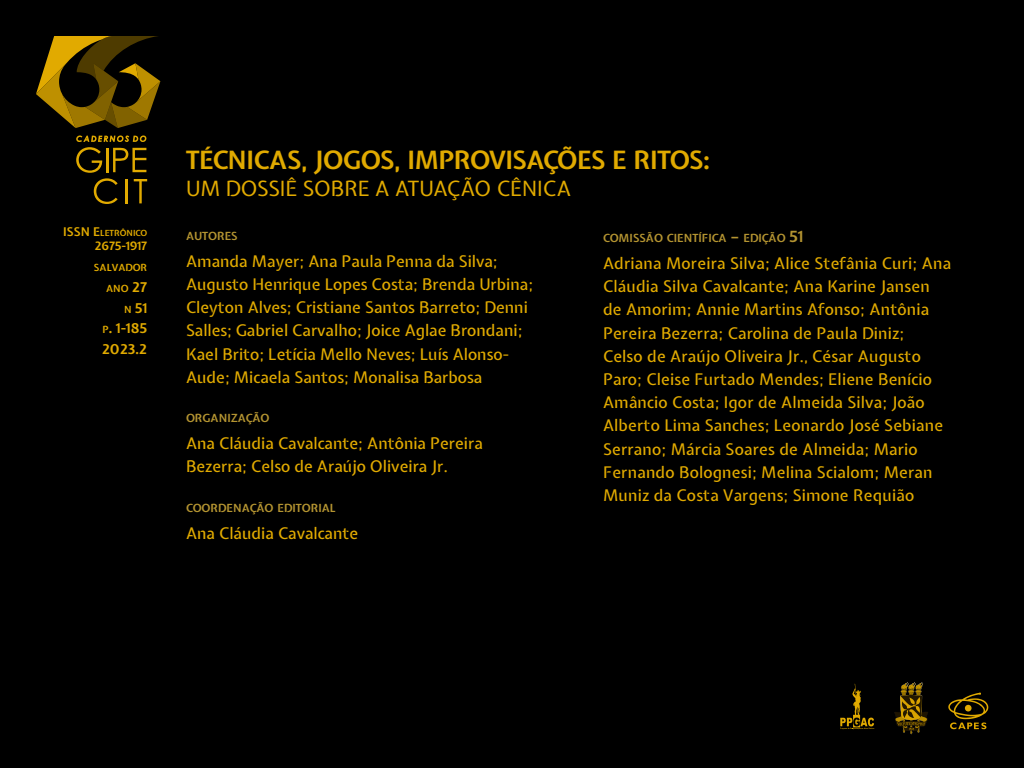
<style>
.page{position:relative;width:1024px;height:768px;background:#000}
.page>*{position:absolute;margin:0;border:0;box-sizing:border-box;transform-origin:0 0}
.t1{font:700 25.2px "Expletus Sans";letter-spacing:-.025em;color:#e1aa00}
.t2{font:21px "Expletus Sans";letter-spacing:-.01em;color:#e1aa00}
.t3{font:500 16px/23.2px "Expletus Sans";letter-spacing:.01em;color:#e1aa00}
.t4{font:700 14px/20.8px "Expletus Sans";color:#e1aa00;text-align:justify}
.t5{font:700 12px "Expletus Sans";color:#e1aa00}
.t6{font:700 11.2px "Expletus Sans";color:#b49431}
.t7{font:700 9.8px/20.8px "Expletus Sans";color:#e1aa00;text-align:right}
.t8{font:700 8.4px "Expletus Sans";color:#e1aa00}
.s1{font-size:12px}
.s2{font-size:14px}
.s3{font-size:9.8px}
.s4{font-size:16px}
</style>
<div class="page">
<svg style="left:840px;top:684px;width:35px;height:45px"></svg>
<svg style="left:948px;top:693px;width:40px;height:36px"></svg>
<svg style="left:894px;top:682px;width:34px;height:52px"></svg>
<svg style="left:36px;top:36px;width:124px;height:92px"></svg>
<svg style="left:76px;top:135px;width:71px;height:69px"></svg>
<p class="t8" style="left:63px;top:228px;width:86px"><span class="s1">ISSN E</span>LETRÔNICO</p>
<p class="t5" style="left:95px;top:239px;width:54px">2675-1917</p>
<p class="t7" style="left:94px;top:258px;width:55px">SALVADOR<br>ANO <span class="s2">27</span></p>
<p class="t4" style="left:102px;top:298px;width:46px;text-indent:22px"><span class="s3">N</span> 51<br><span class="s3">P</span>. 1-185<br>2023.2</p>
<h1 class="t1" style="left:186px;top:145px;width:526px">TÉCNICAS, JOGOS, IMPROVISAÇÕES E RITOS:</h1>
<h2 class="t2" style="left:186px;top:177px;width:387px">UM DOSSIÊ SOBRE A ATUAÇÃO CÊNICA</h2>
<p class="t6" style="left:186px;top:229px;width:46px">AUTORES</p>
<p class="t3" style="left:186px;top:250px;width:349px">Amanda Mayer; Ana Paula Penna da Silva; Augusto Henrique Lopes Costa; Brenda Urbina; Cleyton Alves; Cristiane Santos Barreto; Denni Salles; Gabriel Carvalho; Joice Aglae Brondani; Kael Brito; Letícia Mello Neves; Luís Alonso-Aude; Micaela Santos; Monalisa Barbosa</p>
<p class="t6" style="left:186px;top:412px;width:85px">ORGANI ZAÇÃO</p>
<p class="t3" style="left:186px;top:433px;width:298px">Ana Cláudia Cavalcante; Antônia Pereira<br>Bezerra; Celso de Araújo Oliveira Jr.</p>
<p class="t6" style="left:186px;top:501px;width:151px">COORDENAÇÃO EDITORIAL</p>
<p class="t3" style="left:186px;top:522px;width:174px">Ana Cláudia Cavalcante</p>
<p class="t6" style="left:603px;top:231px;width:202px">COMISSÃO CIE NTÍFI CA <span class="s4">–</span> EDI ÇÃO <span class="s4">51</span></p>
<p class="t3" style="left:603px;top:252px;width:350px">Adriana Moreira Silva; Alice Stefânia Curi; Ana Cláudia Silva Cavalcante; Ana Karine Jansen de Amorim; Annie Martins Afonso; Antônia Pereira Bezerra; Carolina de Paula Diniz;<br>Celso de Araújo Oliveira Jr., César Augusto Paro; Cleise Furtado Mendes; Eliene Benício Amâncio Costa; Igor de Almeida Silva; João Alberto Lima Sanches; Leonardo José Sebiane Serrano; Márcia Soares de Almeida; Mario Fernando Bolognesi; Melina Scialom; Meran Muniz da Costa Vargens; Simone Requião</p>
</div>
